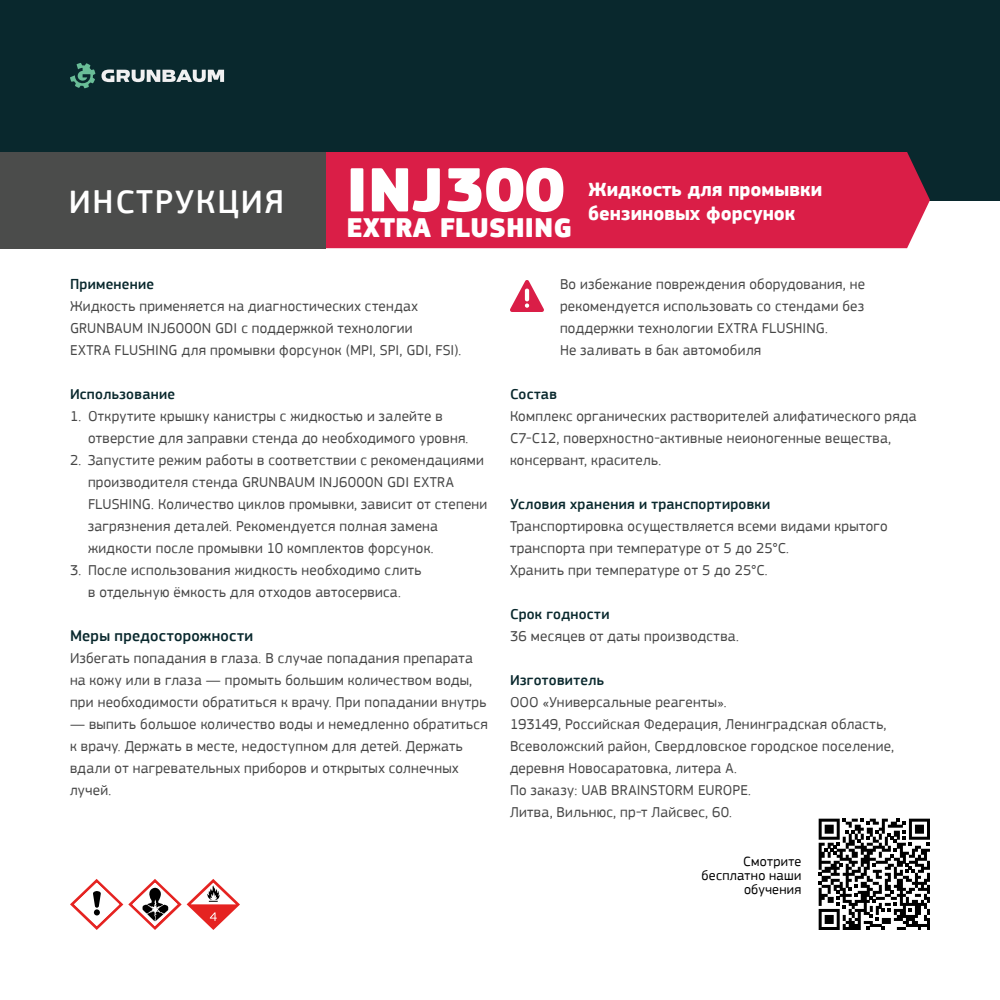
<style>
.page{position:relative;width:1000px;height:1000px;background:#fff}
.page>*{position:absolute;margin:0;border:0;box-sizing:border-box;transform-origin:0 0}
.t1{font:900 65px "PF Square Sans Pro";color:#fff}
.t2{font:500 34px "PF Square Sans Pro";letter-spacing:.05em;color:#fff}
.t3{font:900 28px "PF Square Sans Pro";color:#fff}
.t4{font:700 20px/24px "PF Square Sans Pro";color:#fff}
.t5{font:500 16px "PF Square Sans Pro";letter-spacing:.02em;color:#09282d}
.t6{font:15px/22px "PF Square Sans Pro";letter-spacing:.02em;color:#464646}
.t7{font:500 15px "PF Square Sans Pro";letter-spacing:.02em;color:#09282d}
.t8{font:14px/14px "PF Square Sans Pro";letter-spacing:.02em;color:#000;text-align:right}
</style>
<div class="page">
<svg style="left:70px;top:879px;width:112px;height:51px"></svg>
<svg style="left:187px;top:879px;width:53px;height:51px"></svg>
<svg style="left:191px;top:883px;width:45px;height:21px"></svg>
<svg style="left:210px;top:912px;width:7px;height:9px"></svg>
<svg style="left:510px;top:280px;width:34px;height:32px"></svg>
<div style="left:0;top:0;width:1000px;height:200px;background:#09282d"></div>
<div style="left:326px;top:152px;width:604px;height:96px;background:#da1e47"></div>
<div style="left:0;top:152px;width:326px;height:96px;background:#4b4c4b"></div>
<svg style="left:101px;top:70px;width:123px;height:12px"></svg>
<svg style="left:70px;top:63px;width:25px;height:25px"></svg>
<svg style="left:819px;top:819px;width:111px;height:111px"></svg>
<h1 class="t1" style="left:346px;top:149px;width:220px">INJ300</h1>
<h3 class="t3" style="left:346px;top:211px;width:227px">EXTRA FLUSHING</h3>
<h2 class="t2" style="left:69px;top:182px;width:217px">ИНСТРУКЦИЯ</h2>
<h3 class="t4" style="left:588px;top:178px;width:235px">Жидкость для промывки бензиновых форсунок</h3>
<p class="t7" style="left:70px;top:275px;width:86px">Применение</p>
<p class="t6" style="left:70px;top:295px;width:393px">Жидкость применяется на диагностических стендах<br>GRUNBAUM INJ6000N GDI с поддержкой технологии<br>EXTRA FLUSHING для промывки форсунок (MPI, SPI, GDI, FSI).</p>
<p class="t7" style="left:70px;top:385px;width:107px">Использование</p>
<p class="t6" style="left:88px;top:405px;width:382px;text-indent:-18px">1. Открутите крышку канистры с жидкостью и залейте в отверстие для заправки стенда до необходимого уровня.</p>
<p class="t6" style="left:88px;top:449px;width:401px;text-indent:-18px">2. Запустите режим работы в соответствии с рекомендациями производителя стенда GRUNBAUM INJ6000N GDI EXTRA FLUSHING. Количество циклов промывки, зависит от степени загрязнения деталей. Рекомендуется полная замена жидкости после промывки 10 комплектов форсунок.</p>
<p class="t6" style="left:70px;top:559px;width:353px;text-align:center">3. После использования жидкость необходимо слить в отдельную ёмкость для отходов автосервиса.</p>
<p class="t5" style="left:70px;top:626px;width:185px">Меры предосторожности</p>
<p class="t6" style="left:70px;top:647px;width:418px">Избегать попадания в глаза. В случае попадания препарата на кожу или в глаза — промыть большим количеством воды, при необходимости обратиться к врачу. При попадании внутрь</p>
<p class="t6" style="left:70px;top:713px;width:419px">— выпить большое количество воды и немедленно обратиться к врачу. Держать в месте, недоступном для детей. Держать вдали от нагревательных приборов и открытых солнечных лучей.</p>
<p class="t6" style="left:560px;top:273px;width:307px">Во избежание повреждения оборудования, не рекомендуется использовать со стендами без поддержки технологии EXTRA FLUSHING.<br>Не заливать в бак автомобиля</p>
<p class="t7" style="left:510px;top:385px;width:48px">Состав</p>
<p class="t6" style="left:510px;top:405px;width:408px">Комплекс органических растворителей алифатического ряда<br>С7-С12, поверхностно-активные неионогенные вещества, консервант, краситель.</p>
<p class="t7" style="left:510px;top:495px;width:262px">Условия хранения и транспортировки</p>
<p class="t6" style="left:510px;top:515px;width:379px">Транспортировка осуществляется всеми видами крытого транспорта при температуре от 5 до 25°C.<br>Хранить при температуре от 5 до 25°C.</p>
<p class="t7" style="left:510px;top:605px;width:101px">Срок годности</p>
<p class="t6" style="left:510px;top:625px;width:230px">36 месяцев от даты производства.</p>
<p class="t7" style="left:510px;top:671px;width:95px">Изготовитель</p>
<p class="t6" style="left:510px;top:691px;width:386px">ООО «Универсальные реагенты».<br>193149, Российская Федерация, Ленинградская область, Всеволожский район, Свердловское городское поселение, деревня Новосаратовка, литера А.<br>По заказу: UAB BRAINSTORM EUROPE.<br>Литва, Вильнюс, пр-т Лайсвес, 60.</p>
<p class="t8" style="left:702px;top:854px;width:101px">Смотрите бесплатно наши обучения</p>
</div>
